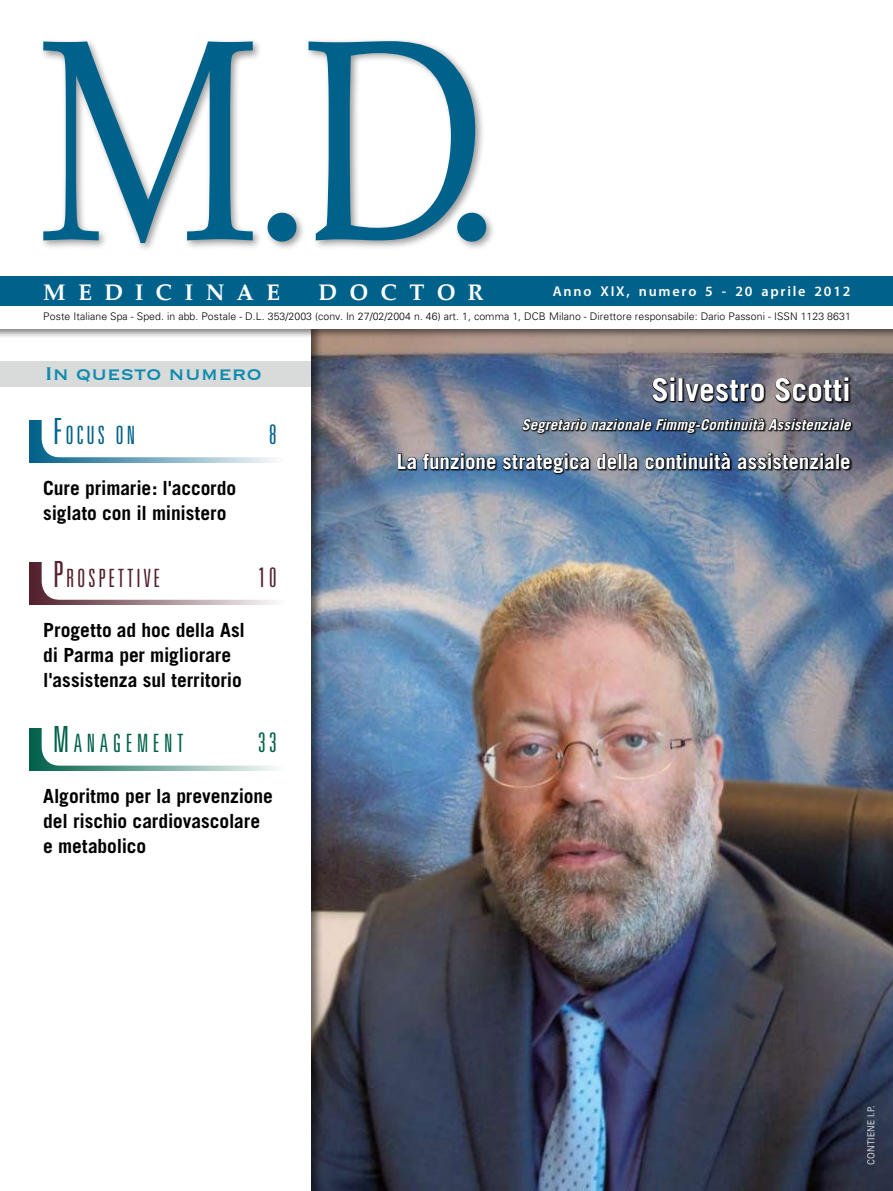
<style>
.page{position:relative;width:893px;height:1191px;background:#fff}
.page>*{position:absolute;margin:0;border:0;box-sizing:border-box;transform-origin:0 0}
.t1{font:286.65px "Palatino";color:#00618a;scale:.81 1}
.t2{font:700 31.5px "Trade Gothic";color:#fff}
.t3{font:300 ultra-condensed 27px "Univers";color:#53202d}
.t4{font:300 ultra-condensed 27px "Univers";color:#00614a}
.t5{font:300 ultra-condensed 27px "Univers";color:#00618a}
.t6{font:300 ultra-condensed 25.2px "Univers";letter-spacing:.115em;color:#53202d}
.t7{font:300 ultra-condensed 25.2px "Univers";letter-spacing:.185em;color:#00614a}
.t8{font:300 ultra-condensed 25.2px "Univers";letter-spacing:.115em;color:#00618a}
.t9{font:24px "Copperplate";color:#0c8baf}
.t10{font:700 22.5px "Palatino";letter-spacing:.545em;color:#fff}
.t11{font:700 21px "Trade Gothic";color:#fff}
.t12{font:700 19.5px/24.8px "Trade Gothic";letter-spacing:-.005em;color:#000}
.t13{font:italic 700 15px "Trade Gothic";letter-spacing:.005em;color:#fff}
.t14{font:600 14.25px "Myriad Pro";letter-spacing:.125em;color:#fff}
.t15{font:300 10.5px "Univers";letter-spacing:.005em;color:#000}
.t16{font:9.75px "Univers";letter-spacing:.025em;color:#fff;scale:.88 1}
.s1{font-size:247.5px}
.s2{font-size:36px}
</style>
<div class="page">
<img style="left:324px;top:339px;width:569px;height:852px">
<div style="left:0;top:321px;width:324px;height:870px;background:#000;opacity:.5"></div>
<div style="left:0;top:322px;width:310px;height:869px;background:#fff"></div>
<div style="left:0;top:296px;width:893px;height:43px;background:#000;opacity:.5"></div>
<div style="left:0;top:299px;width:893px;height:30px;background:#fff"></div>
<div style="left:0;top:276px;width:893px;height:30px;background:#00618a"></div>
<div style="left:0;top:361px;width:310px;height:26px;background:#d9dada"></div>
<div style="left:39px;top:37px;width:456px;height:216px;background:#000;opacity:.4"></div>
<div style="left:30px;top:420px;width:255px;height:42px;background:linear-gradient(to right,#05648c,#fbfcfd)"></div>
<div style="left:42px;top:404px;width:255px;height:53px;background:#fff;border-radius:18px"></div>
<div style="left:30px;top:562px;width:255px;height:43px;background:linear-gradient(to right,#55222f,#fcfbfc)"></div>
<div style="left:42px;top:546px;width:255px;height:54px;background:#fff;border-radius:18px"></div>
<div style="left:30px;top:728px;width:255px;height:43px;background:linear-gradient(to right,#07654f,#fafbfb)"></div>
<div style="left:42px;top:712px;width:255px;height:53px;background:#fff;border-radius:18px"></div>
<div style="left:398px;top:377px;width:455px;height:97px;background:#000;opacity:.7"></div>
<svg style="left:651px;top:377px;width:24px;height:26px"></svg>
<div style="left:678px;top:378px;width:5px;height:24px;border:1px solid #000"></div>
<svg style="left:684px;top:379px;width:81px;height:24px;background:#32394a"></svg>
<svg style="left:774px;top:377px;width:75px;height:26px;background:#3f3d42"></svg>
<svg style="left:522px;top:417px;width:331px;height:17px;background:#353f4e"></svg>
<svg style="left:397px;top:453px;width:99px;height:17px;background:#394654"></svg>
<svg style="left:502px;top:453px;width:88px;height:21px;background:#36485b"></svg>
<svg style="left:596px;top:453px;width:21px;height:17px"></svg>
<div style="left:618px;top:453px;width:4px;height:16px;border:1px solid #000"></div>
<div style="left:623px;top:453px;width:4px;height:16px;border:1px solid #000"></div>
<svg style="left:628px;top:456px;width:11px;height:14px"></svg>
<svg style="left:645px;top:452px;width:86px;height:18px;background:#203147"></svg>
<svg style="left:737px;top:453px;width:114px;height:17px;background:#373941"></svg>
<h1 class="t1" style="left:39px;top:-45px;width:574px">M<span class="s1">.</span>D<span class="s1">.</span></h1>
<p class="t10" style="left:43px;top:278px;width:238px">MEDICINAE</p>
<p class="t10" style="left:318px;top:278px;width:167px">DOCTOR</p>
<p class="t14" style="left:553px;top:282px;width:299px">Anno XIX, numero 5 - 20 aprile 2012</p>
<p class="t15" style="left:43px;top:310px;width:809px">Poste Italiane Spa - Sped. in abb. Postale - D.L. 353/2003 (conv. In 27/02/2004 n. 46) art. 1, comma 1, DCB Milano - Direttore responsabile: Dario Passoni - ISSN 1123 8631</p>
<p class="t9" style="left:45px;top:358px;width:218px">In questo numero</p>
<p class="t8" style="left:53px;top:422px;width:84px"><span class="s2">F</span>OCUS ON</p>
<h3 class="t5" style="left:269px;top:420px;width:9px">8</h3>
<p class="t12" style="left:43px;top:475px;width:195px">Cure primarie: l'accordo siglato con il ministero</p>
<p class="t6" style="left:53px;top:564px;width:108px"><span class="s2">P</span>ROSPETTIVE</p>
<h3 class="t3" style="left:258px;top:563px;width:20px">10</h3>
<p class="t12" style="left:43px;top:617px;width:203px">Progetto ad hoc della Asl di Parma per migliorare l'assistenza sul territorio</p>
<p class="t7" style="left:53px;top:730px;width:132px"><span class="s2">M</span>ANAGEMENT</p>
<h3 class="t4" style="left:258px;top:729px;width:20px">33</h3>
<p class="t12" style="left:43px;top:783px;width:231px">Algoritmo per la prevenzione del rischio cardiovascolare e metabolico</p>
<h2 class="t2" style="left:651px;top:371px;width:201px">Silvestro Scotti</h2>
<p class="t13" style="left:521px;top:415px;width:331px">Segretario nazionale Fimmg-Continuità Assistenziale</p>
<p class="t11" style="left:397px;top:448px;width:455px">La funzione strategica della continuità assistenziale</p>
<p class="t16" style="left:865px;top:1165px;width:69px;rotate:-90deg">CONTIENE I.P.</p>
</div>
